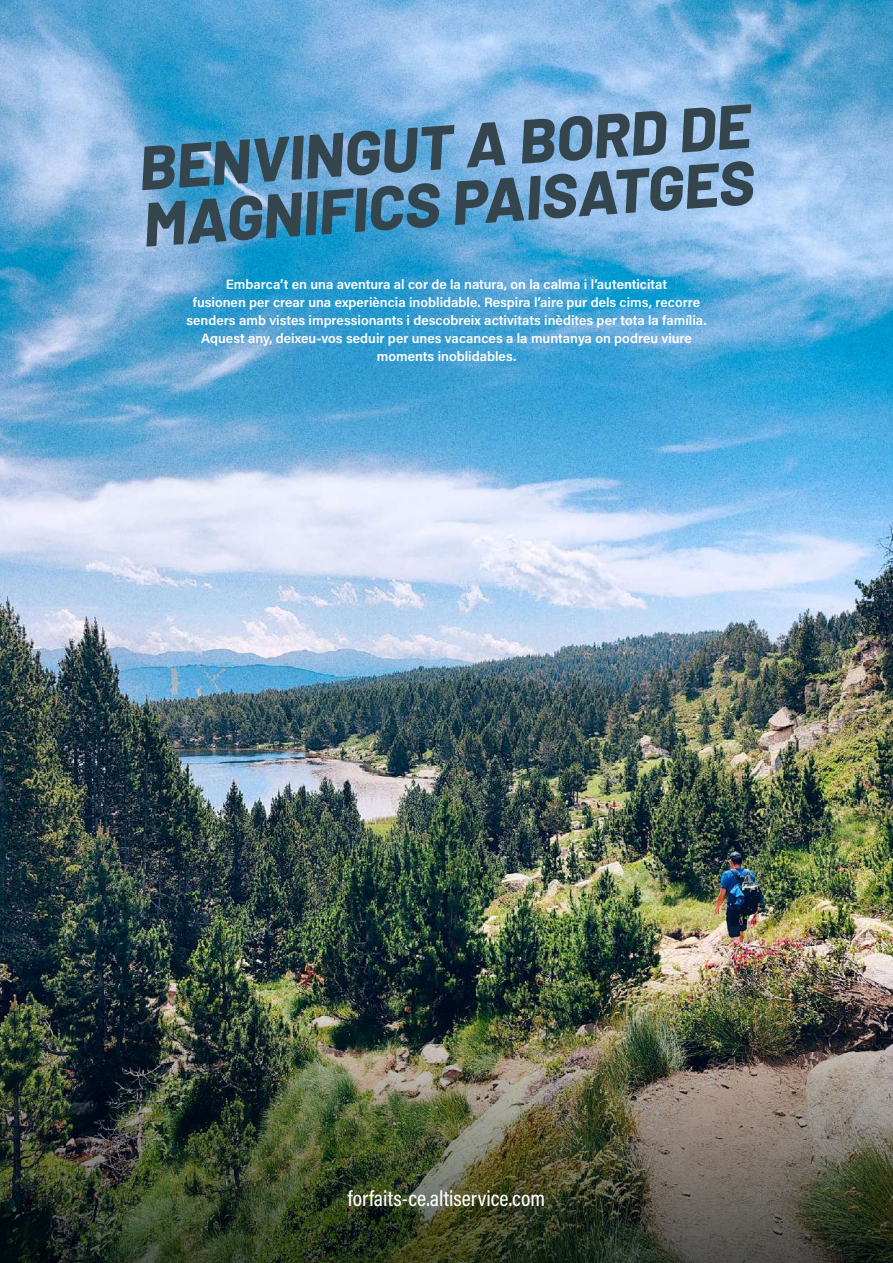
<style>
.page{position:relative;width:893px;height:1263px;background:#fff}
.page>*{position:absolute;margin:0;border:0;box-sizing:border-box;transform-origin:0 0}
.t1{font:italic 800 61.95px/56.6px "Barlow";color:#34454d}
.t2{font:500 22.05px "Acumin Pro Cond";letter-spacing:.005em;color:#fff}
.t3{font:13.5px/18px "Acumin Variable Concept";color:#fff;text-align:center}
</style>
<div class="page">
<img style="left:0;top:0;width:893px;height:948px">
<img style="left:0;top:948px;width:893px;height:315px">
<h1 class="t1" style="left:137px;top:135px;width:614px;rotate:-4deg">BENVINGUT A BORD DE<br>MAGNIFICS PAISATGES</h1>
<p class="t3" style="left:186px;top:275px;width:522px">Embarca’t en una aventura al cor de la natura, on la calma i l’autenticitat<br>fusionen per crear una experiència inoblidable. Respira l’aire pur dels cims, recorre senders amb vistes impressionants i descobreix activitats inèdites per tota la família.<br>Aquest any, deixeu-vos seduir per unes vacances a la muntanya on podreu viure moments inoblidables.</p>
<h2 class="t2" style="left:348px;top:1184px;width:199px">forfaits-ce.altiservice.com</h2>
</div>
